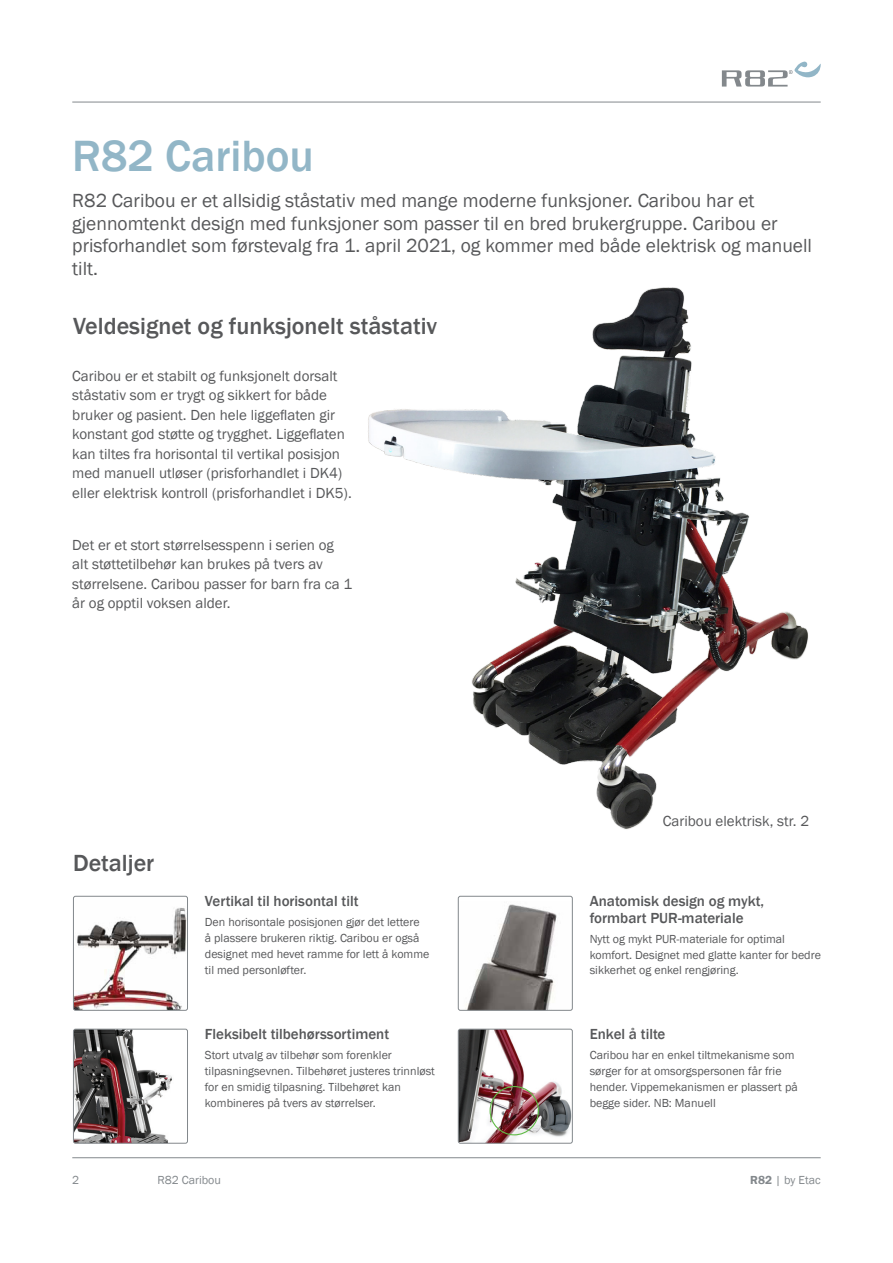
<style>
.page{position:relative;width:893px;height:1263px;background:#fff}
.page>*{position:absolute;margin:0;border:0;box-sizing:border-box;transform-origin:0 0}
._3__Body_-_Intro{font:500 45px "Franklin Gothic";color:#92b6c7}
._4__Header_-_Basic_b{font:500 24px "Franklin Gothic";color:#57585a}
._3__Body_-_Intro-2{font:19.5px/22.5px "Franklin Gothic";color:#57585a}
._4__Body_-_basic_bod{font:15px/19.5px "Franklin Gothic";color:#57585a}
._5__Header_-_Feature{font:500 15px/16.5px "Franklin Gothic";color:#57585a}
._7__Image___referenc{font:15px "Franklin Gothic";color:#57585a}
._5__Body_-_Features{font:12px/15.8px "Franklin Gothic";color:#57585a}
._5__Header_-_Feature-2{font:12px/15.8px "Franklin Gothic";color:#57585a}
.t1{font:12px "Franklin Gothic";color:#83888c}
.s1{font-weight:600}
</style>
<div class="page">
<hr style="left:72px;top:102px;width:749px;height:1px;background:#83888c">
<hr style="left:72px;top:1157px;width:749px;height:1px;background:#83888c">
<svg style="left:722px;top:62px;width:99px;height:25px"></svg>
<img style="left:73px;top:896px;width:113px;height:113px">
<div style="left:73px;top:896px;width:115px;height:115px;border:1px solid #83888c;border-radius:2px"></div>
<img style="left:73px;top:1029px;width:99px;height:114px">
<div style="left:73px;top:1029px;width:115px;height:114px;border:1px solid #83888c;border-radius:2px"></div>
<img style="left:465px;top:904px;width:92px;height:105px">
<div style="left:458px;top:896px;width:115px;height:115px;border:1px solid #83888c;border-radius:2px"></div>
<img style="left:458px;top:1029px;width:113px;height:114px">
<div style="left:458px;top:1029px;width:115px;height:114px;border:1px solid #83888c;border-radius:2px"></div>
<div style="left:490px;top:1086px;width:49px;height:49px;border:1px solid #60bb46;border-radius:50%"></div>
<img style="left:368px;top:287px;width:441px;height:543px">
<p class="_3__Body_-_Intro" style="left:72px;top:128px;width:243px">R82 Caribou</p>
<p class="_3__Body_-_Intro-2" style="left:72px;top:190px;width:741px">R82 Caribou er et allsidig ståstativ med mange moderne funksjoner. Caribou har et gjennomtenkt design med funksjoner som passer til en bred brukergruppe. Caribou er prisforhandlet som førstevalg fra 1. april 2021, og kommer med både elektrisk og manuell tilt.</p>
<p class="_4__Header_-_Basic_b" style="left:73px;top:311px;width:366px">Veldesignet og funksjonelt ståstativ</p>
<p class="_4__Body_-_basic_bod" style="left:72px;top:366px;width:281px">Caribou er et stabilt og funksjonelt dorsalt ståstativ som er trygt og sikkert for både bruker og pasient. Den hele liggeflaten gir konstant god støtte og trygghet. Liggeflaten kan tiltes fra horisontal til vertikal posisjon med manuell utløser (prisforhandlet i DK4) eller elektrisk kontroll (prisforhandlet i DK5).</p>
<p class="_4__Body_-_basic_bod" style="left:72px;top:535px;width:281px">Det er et stort størrelsesspenn i serien og alt støttetilbehør kan brukes på tvers av størrelsene. Caribou passer for barn fra ca 1 år og opptil voksen alder.</p>
<p class="_4__Header_-_Basic_b" style="left:73px;top:848px;width:83px">Detaljer</p>
<p class="_5__Header_-_Feature" style="left:205px;top:893px;width:155px">Vertikal til horisontal tilt</p>
<p class="_5__Header_-_Feature-2" style="left:205px;top:915px;width:226px">Den horisontale posisjonen gjør det lettere<br>å plassere brukeren riktig. Caribou er også designet med hevet ramme for lett å komme til med personløfter.</p>
<p class="_5__Header_-_Feature" style="left:205px;top:1026px;width:186px">Fleksibelt tilbehørssortiment</p>
<p class="_5__Body_-_Features" style="left:205px;top:1048px;width:232px">Stort utvalg av tilbehør som forenkler tilpasningsevnen. Tilbehøret justeres trinnløst for en smidig tilpasning. Tilbehøret kan kombineres på tvers av størrelser.</p>
<p class="_7__Image___referenc" style="left:663px;top:812px;width:148px">Caribou elektrisk, str. 2</p>
<p class="_5__Header_-_Feature" style="left:590px;top:893px;width:176px">Anatomisk design og mykt, formbart PUR-materiale</p>
<p class="_5__Header_-_Feature-2" style="left:590px;top:931px;width:233px">Nytt og mykt PUR-materiale for optimal komfort. Designet med glatte kanter for bedre sikkerhet og enkel rengjøring.</p>
<p class="_5__Header_-_Feature" style="left:590px;top:1026px;width:77px">Enkel å tilte</p>
<p class="_5__Body_-_Features" style="left:590px;top:1048px;width:210px">Caribou har en enkel tiltmekanisme som sørger for at omsorgspersonen får frie hender. Vippemekanismen er plassert på begge sider. NB: Manuell</p>
<p class="t1" style="left:72px;top:1173px;width:9px">2</p>
<p class="t1" style="left:157px;top:1173px;width:65px">R82 Caribou</p>
<p class="t1" style="left:750px;top:1173px;width:72px"><span class="s1">R82</span> | by Etac</p>
</div>
